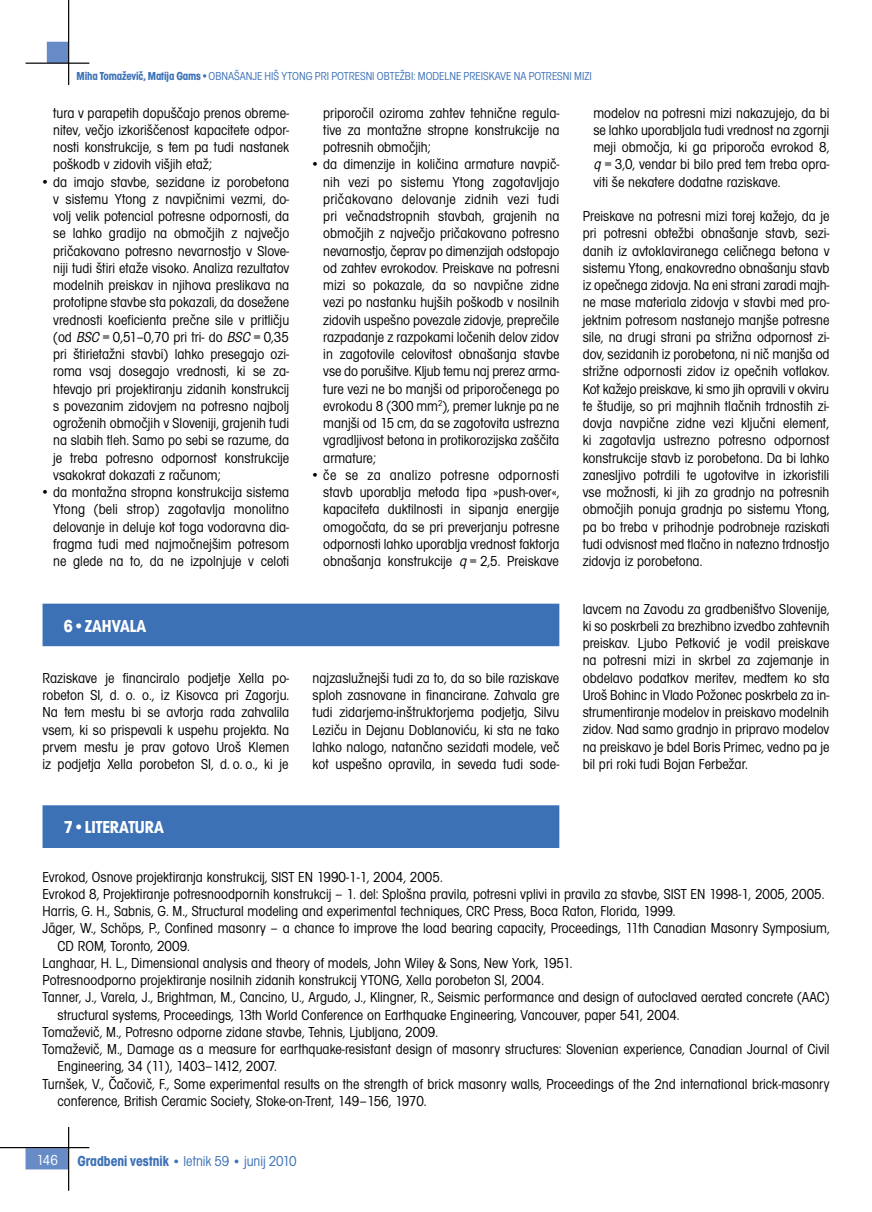
<style>
.page{position:relative;width:872px;height:1212px;background:#fff}
.page>*{position:absolute;margin:0;border:0;box-sizing:border-box;transform-origin:0 0}
._12_13{font:700 condensed 18px "Avant Gar Got Itc TEE";color:#fff}
.Osnovni_tekst{font:condensed 15px/17.2px "Avant Gar Got Itc TEE";color:#000;text-align:justify}
.Osnovni_tekst_tab{font:condensed 15px/17.2px "Avant Gar Got Itc TEE";color:#000;text-align:justify}
.t1{font:condensed 15px "Avant Gar Got Itc TEE";color:#3c71b6}
.t2{font:condensed 15px "Avant Gar Got Itc TEE";color:#fff}
.t3{font:condensed 12px "Avant Gar Got Itc TEE";color:#3c71b6}
.s1{font-weight:700}
.s2{font-family:"Nimbus San LCY";font-stretch:normal}
.s3{font-style:italic}
.s4{font-weight:700;font-size:13.5px}
</style>
<div class="page">
<div style="left:48px;top:42px;width:19px;height:20px;background:#678bc6"></div>
<div style="left:47px;top:42px;width:21px;height:21px;border:2px solid #678bc6"></div>
<div style="left:26px;top:1149px;width:41px;height:20px;background:#678bc6"></div>
<div style="left:26px;top:1148px;width:42px;height:21px;border:2px solid #678bc6"></div>
<hr style="left:0;top:1147px;width:89px;height:1px;background:#000">
<hr style="left:68px;top:1127px;width:1px;height:64px;background:#000">
<hr style="left:26px;top:63px;width:63px;height:1px;background:#000">
<hr style="left:68px;top:0;width:1px;height:85px;background:#000">
<div style="left:43px;top:604px;width:515px;height:41px;background:#3c71b6"></div>
<div style="left:43px;top:604px;width:516px;height:42px;border:2px solid #3c71b6"></div>
<div style="left:43px;top:806px;width:515px;height:41px;background:#3c71b6"></div>
<div style="left:43px;top:805px;width:516px;height:43px;border:2px solid #3c71b6"></div>
<p class="t3" style="left:77px;top:70px;width:517px"><span class="s1">Miha Tomaževič, Matija Gams</span>•OBNAŠANJE HIŠ YTONG PRI POTRESNI OBTEŽBI: MODELNE PREISKAVE NA POTRESNI MIZI</p>
<p class="Osnovni_tekst_tab" style="left:53px;top:104px;width:238px">tura v parapetih dopuščajo prenos obreme&shy;nitev, večjo izkoriščenost kapacitete odpor&shy;nosti konstrukcije, s tem pa tudi nastanek poškodb v zidovih višjih etaž;</p>
<p class="Osnovni_tekst_tab" style="left:53px;top:173px;width:238px;text-indent:-11px"><span class="s2">•</span> da imajo stavbe, sezidane iz porobetona v sistemu Ytong z navpičnimi vezmi, do&shy;volj velik potencial potresne odpornosti, da se lahko gradijo na območjih z največjo pričakovano potresno nevarnostjo v Slove&shy;niji tudi štiri etaže visoko. Analiza rezultatov modelnih preiskav in njihova preslikava na prototipne stavbe sta pokazali, da dosežene vrednosti koeficienta prečne sile v pritličju (od <span class="s3">BSC</span> = 0,51–0,70 pri tri- do <span class="s3">BSC</span> = 0,35 pri štirietažni stavbi) lahko presegajo ozi&shy;roma vsaj dosegajo vrednosti, ki se za&shy;htevajo pri projektiranju zidanih konstrukcij s povezanim zidovjem na potresno najbolj ogroženih območjih v Sloveniji, grajenih tudi na slabih tleh. Samo po sebi se razume, da je treba potresno odpornost konstrukcije vsakokrat dokazati z računom;</p>
<p class="Osnovni_tekst_tab" style="left:53px;top:484px;width:238px;text-indent:-11px"><span class="s2">•</span> da montažna stropna konstrukcija sistema Ytong (beli strop) zagotavlja monolitno delovanje in deluje kot toga vodoravna dia&shy;fragma tudi med najmočnejšim potresom ne glede na to, da ne izpolnjuje v celoti</p>
<p class="Osnovni_tekst_tab" style="left:323px;top:104px;width:238px">priporočil oziroma zahtev tehnične regula&shy;tive za montažne stropne konstrukcije na potresnih območjih;</p>
<p class="Osnovni_tekst_tab" style="left:323px;top:156px;width:238px;text-indent:-11px"><span class="s2">•</span> da dimenzije in količina armature navpič&shy;nih vezi po sistemu Ytong zagotavljajo pričakovano delovanje zidnih vezi tudi pri večnadstropnih stavbah, grajenih na območjih z največjo pričakovano potresno nevarnostjo, čeprav po dimenzijah odstopajo od zahtev evrokodov. Preiskave na potresni mizi so pokazale, da so navpične zidne vezi po nastanku hujših poškodb v nosilnih zidovih uspešno povezale zidovje, preprečile razpadanje z razpokami ločenih delov zidov in zagotovile celovitost obnašanja stavbe vse do porušitve. Kljub temu naj prerez arma&shy;ture vezi ne bo manjši od priporočenega po evrokodu 8 (300 mm<sup>2</sup>), premer luknje pa ne manjši od 15 cm, da se zagotovita ustrezna vgradljivost betona in protikorozijska zaščita armature;</p>
<p class="Osnovni_tekst_tab" style="left:323px;top:466px;width:238px;text-indent:-11px"><span class="s2">•</span> če se za analizo potresne odpornosti stavb uporablja metoda tipa »push-over«, kapaciteta duktilnosti in sipanja energije omogočata, da se pri preverjanju potresne odpornosti lahko uporablja vrednost faktorja obnašanja konstrukcije <span class="s3">q</span> = 2,5. Preiskave</p>
<p class="Osnovni_tekst_tab" style="left:593px;top:104px;width:238px">modelov na potresni mizi nakazujejo, da bi se lahko uporabljala tudi vrednost na zgornji meji območja, ki ga priporoča evrokod 8, <span class="s3">q</span> = 3,0, vendar bi bilo pred tem treba opra&shy;viti še nekatere dodatne raziskave.</p>
<p class="Osnovni_tekst" style="left:583px;top:208px;width:248px">Preiskave na potresni mizi torej kažejo, da je pri potresni obtežbi obnašanje stavb, sezi&shy;danih iz avtoklaviranega celičnega betona v sistemu Ytong, enakovredno obnašanju stavb iz opečnega zidovja. Na eni strani zaradi majh&shy;ne mase materiala zidovja v stavbi med pro&shy;jektnim potresom nastanejo manjše potresne sile, na drugi strani pa strižna odpornost zi&shy;dov, sezidanih iz porobetona, ni nič manjša od strižne odpornosti zidov iz opečnih votlakov.<br>Kot kažejo preiskave, ki smo jih opravili v okviru te študije, so pri majhnih tlačnih trdnostih zi&shy;dovja navpične zidne vezi ključni element, ki zagotavlja ustrezno potresno odpornost konstrukcije stavb iz porobetona. Da bi lahko zanesljivo potrdili te ugotovitve in izkoristili vse možnosti, ki jih za gradnjo na potresnih območjih ponuja gradnja po sistemu Ytong, pa bo treba v prihodnje podrobneje raziskati tudi odvisnost med tlačno in natezno trdnostjo zidovja iz porobetona.</p>
<p class="_12_13" style="left:64px;top:615px;width:84px">6•ZAHVALA</p>
<p class="Osnovni_tekst" style="left:43px;top:669px;width:248px">Raziskave je financiralo podjetje Xella po&shy;robeton SI, d. o. o., iz Kisovca pri Zagorju.<br>Na tem mestu bi se avtorja rada zahvalila vsem, ki so prispevali k uspehu projekta. Na prvem mestu je prav gotovo Uroš Klemen iz podjetja Xella porobeton SI, d. o. o., ki je</p>
<p class="_12_13" style="left:64px;top:817px;width:101px">7•LITERATURA</p>
<p class="Osnovni_tekst" style="left:313px;top:669px;width:248px">najzaslužnejši tudi za to, da so bile raziskave sploh zasnovane in financirane. Zahvala gre tudi zidarjema-inštruktorjema podjetja, Silvu Leziču in Dejanu Doblanoviću, ki sta ne tako lahko nalogo, natančno sezidati modele, več kot uspešno opravila, in seveda tudi sode-</p>
<p class="Osnovni_tekst" style="left:583px;top:600px;width:248px">lavcem na Zavodu za gradbeništvo Slovenije, ki so poskrbeli za brezhibno izvedbo zahtevnih preiskav. Ljubo Petković je vodil preiskave na potresni mizi in skrbel za zajemanje in obdelavo podatkov meritev, medtem ko sta Uroš Bohinc in Vlado Požonec poskrbela za in&shy;strumentiranje modelov in preiskavo modelnih zidov. Nad samo gradnjo in pripravo modelov na preiskavo je bdel Boris Primec, vedno pa je bil pri roki tudi Bojan Ferbežar.</p>
<p class="Osnovni_tekst" style="left:43px;top:868px;width:402px">Evrokod, Osnove projektiranja konstrukcij, SIST EN 1990-1-1, 2004, 2005.</p>
<p class="Osnovni_tekst" style="left:43px;top:885px;width:783px">Evrokod 8, Projektiranje potresnoodpornih konstrukcij – 1. del: Splošna pravila, potresni vplivi in pravila za stavbe, SIST EN 1998-1, 2005, 2005.</p>
<p class="Osnovni_tekst" style="left:43px;top:903px;width:634px">Harris, G. H., Sabnis, G. M., Structural modeling and experimental techniques, CRC Press, Boca Raton, Florida, 1999.</p>
<p class="Osnovni_tekst" style="left:58px;top:920px;width:773px;text-indent:-15px">Jäger, W., Schöps, P., Confined masonry – a chance to improve the load bearing capacity, Proceedings, 11th Canadian Masonry Symposium,<br>CD ROM, Toronto, 2009.</p>
<p class="Osnovni_tekst" style="left:43px;top:954px;width:531px">Langhaar, H. L., Dimensional analysis and theory of models, John Wiley &amp; Sons, New York, 1951.</p>
<p class="Osnovni_tekst" style="left:43px;top:972px;width:503px">Potresnoodporno projektiranje nosilnih zidanih konstrukcij YTONG, Xella porobeton SI, 2004.</p>
<p class="Osnovni_tekst" style="left:58px;top:989px;width:773px;text-indent:-15px">Tanner, J., Varela, J., Brightman, M., Cancino, U., Argudo, J., Klingner, R., Seismic performance and design of autoclaved aerated concrete (AAC) structural systems, Proceedings, 13th World Conference on Earthquake Engineering, Vancouver, paper 541, 2004.</p>
<p class="Osnovni_tekst" style="left:43px;top:1023px;width:397px">Tomaževič, M., Potresno odporne zidane stavbe, Tehnis, Ljubljana, 2009.</p>
<p class="Osnovni_tekst" style="left:58px;top:1041px;width:773px;text-indent:-15px">Tomaževič, M., Damage as a measure for earthquake-resistant design of masonry structures: Slovenian experience, Canadian Journal of Civil<br>Engineering, 34 (11), 1403–1412, 2007.</p>
<p class="Osnovni_tekst" style="left:58px;top:1075px;width:773px;text-indent:-15px">Turnšek, V., Čačovič, F., Some experimental results on the strength of brick masonry walls, Proceedings of the 2nd international brick-masonry conference, British Ceramic Society, Stoke-on-Trent, 149–156, 1970.</p>
<p class="t2" style="left:36px;top:1152px;width:23px">146</p>
<p class="t1" style="left:77px;top:1152px;width:221px"><span class="s1">Gradbeni vestnik</span> <span class="s4">•</span> letnik 59 <span class="s4">•</span> junij 2010</p>
</div>
